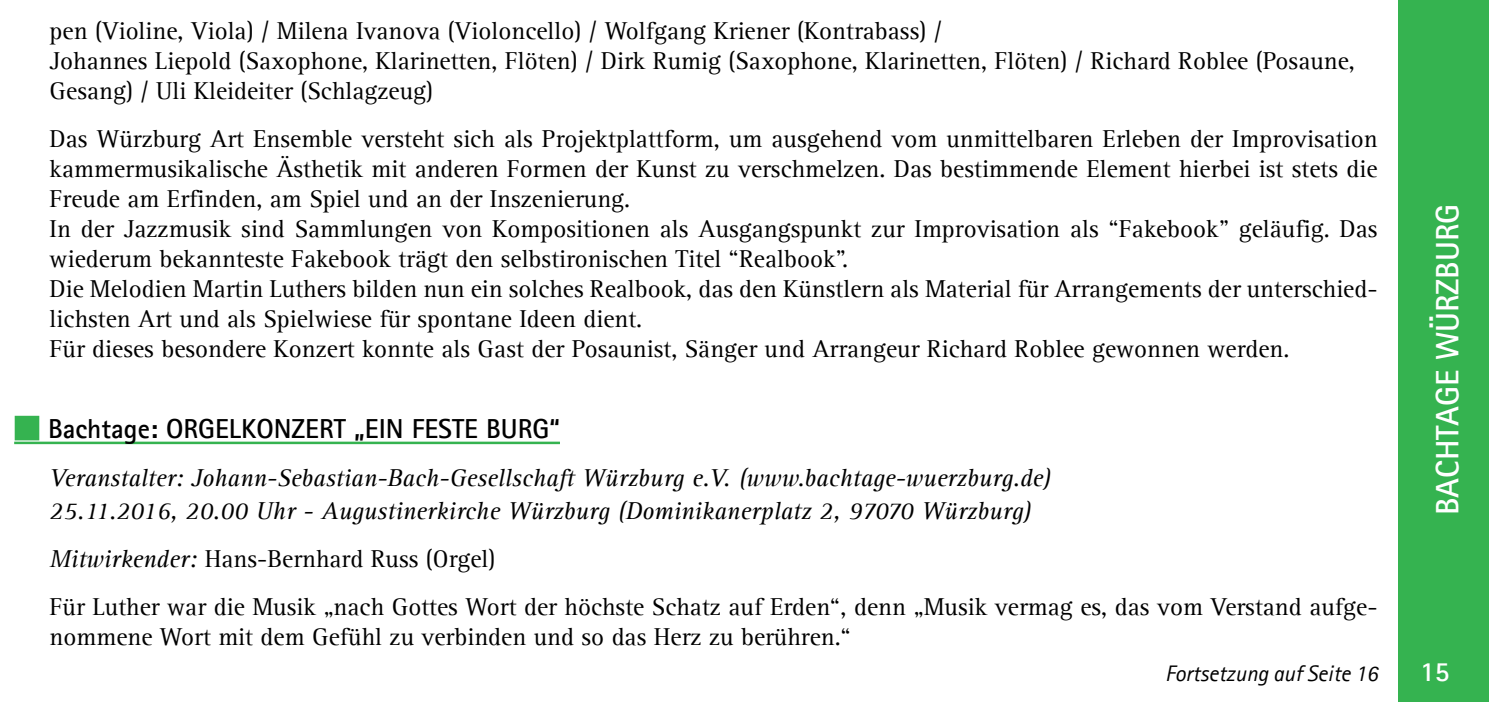
<style>
.page{position:relative;width:1489px;height:702px;background:#fff}
.page>*{position:absolute;margin:0;border:0;box-sizing:border-box;transform-origin:0 0}
.t1{font:700 32.5px "Agfa Rotis Sans Serif";color:#fff}
.t2{font:700 27.5px "Agfa Rotis Sans Serif";color:#000}
.t3{font:700 27.5px "Agfa Rotis Sans Serif";color:#fff}
.t4{font:25px/30px "Agfa Rotis Serif";color:#000}
.t5{font:italic 25px/33px "Agfa Rotis Serif";color:#000}
.t6{font:italic 22.5px "Agfa Rotis Sans Serif";color:#000}
.s1{font-family:"Arial";font-size:42.5px;color:#35b350}
.s2{font-style:italic}
</style>
<div class="page">
<div style="left:1398px;top:0;width:90px;height:702px;background:#35b350"></div>
<hr style="left:14px;top:441px;width:546px;height:3px;background:#35b350">
<div style="left:15px;top:416px;width:24px;height:24px;border:5px solid #35b350"></div>
<p class="t4" style="left:50px;top:16px;width:1306px">pen (Violine, Viola) / Milena Ivanova (Violoncello) / Wolfgang Kriener (Kontrabass) /<br>Johannes Liepold (Saxophone, Klarinetten, Flöten) / Dirk Rumig (Saxophone, Klarinetten, Flöten) / Richard Roblee (Posaune,<br>Gesang) / Uli Kleideiter (Schlagzeug)</p>
<p class="t4" style="left:50px;top:124px;width:1329px">Das Würzburg Art Ensemble versteht sich als Projektplattform, um ausgehend vom unmittelbaren Erleben der Improvisation kammermusikalische Ästhetik mit anderen Formen der Kunst zu verschmelzen. Das bestimmende Element hierbei ist stets die Freude am Erfinden, am Spiel und an der Inszenierung.<br>In der Jazzmusik sind Sammlungen von Kompositionen als Ausgangspunkt zur Improvisation als “Fakebook” geläufig. Das wiederum bekannteste Fakebook trägt den selbstironischen Titel “Realbook”.<br>Die Melodien Martin Luthers bilden nun ein solches Realbook, das den Künstlern als Material für Arrangements der unterschied&shy;lichsten Art und als Spielwiese für spontane Ideen dient.<br>Für dieses besondere Konzert konnte als Gast der Posaunist, Sänger und Arrangeur Richard Roblee gewonnen werden.</p>
<p class="t2" style="left:14px;top:411px;width:547px"><span class="s1">■</span> Bachtage: ORGELKONZERT „EIN FESTE BURG“</p>
<p class="t5" style="left:50px;top:462px;width:1002px">Veranstalter: Johann-Sebastian-Bach-Gesellschaft Würzburg e.V. (www.bachtage-wuerzburg.de)<br>25.11.2016, 20.00 Uhr - Augustinerkirche Würzburg (Dominikanerplatz 2, 97070 Würzburg)</p>
<p class="t4" style="left:50px;top:535px;width:1329px;line-height:48px"><span class="s2">Mitwirkender:</span> Hans-Bernhard Russ (Orgel)<br>Für Luther war die Musik „nach Gottes Wort der höchste Schatz auf Erden“, denn „Musik vermag es, das vom Verstand aufge-</p>
<p class="t4" style="left:50px;top:622px;width:802px">nommene Wort mit dem Gefühl zu verbinden und so das Herz zu berühren.“</p>
<p class="t6" style="left:1165px;top:659px;width:214px">Fortsetzung auf Seite 16</p>
<h1 class="t1" style="left:1426px;top:515px;width:313px;rotate:-90deg">BACHTAGE WÜRZBURG</h1>
<p class="t3" style="left:1419px;top:654px;width:31px">15</p>
</div>
